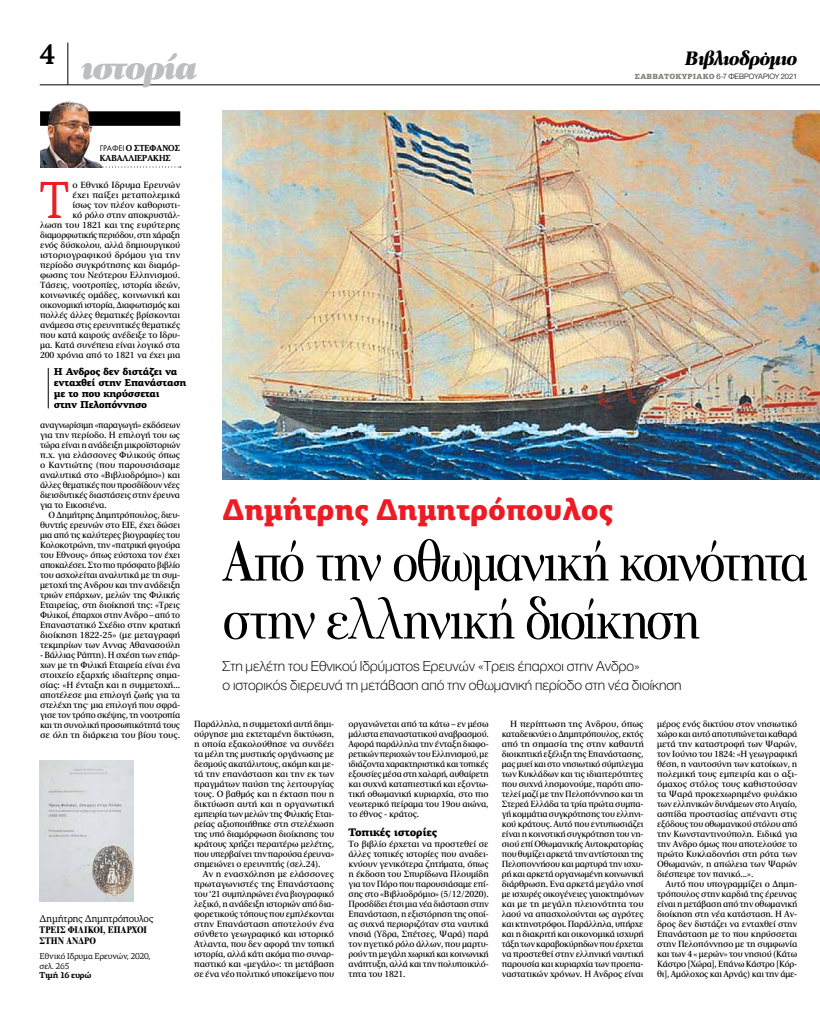
<style>
.page{position:relative;width:820px;height:1021px;background:#fff}
.page>*{position:absolute;margin:0;border:0;box-sizing:border-box;transform-origin:0 0}
.t1{font:59px/58px "Face Cal 10";letter-spacing:-.035em;color:#000}
.t2{font:52.5px "PF Centro Serif Pro";color:#ed1b23;scale:.9 1}
.t3{font:italic 35px "PF Regal Text Pro U Black";letter-spacing:-.045em;color:#bcbec0}
.t4{font:900 30px "PF Centro Slab Pro 10";color:#ed1b23;scale:.95 1}
.t5{font:italic 900 20px "PF Regal Text Pro";letter-spacing:-.04em;color:#000;scale:.95 1}
.t6{font:300 15px/19px "MC Neu Extra 10";color:#000}
.t7{font:900 11px "PF Centro Serif Pro";letter-spacing:-.03em;color:#000}
.t8{font:900 10px/11px "PF Centro Serif Pro";letter-spacing:-.035em;color:#000}
.t9{font:700 10px/11px "Face Cal Dark 10";letter-spacing:.01em;color:#000;scale:.95 1}
.t10{font:10px "PF Centro Serif Pro";letter-spacing:-.03em;color:#000}
.t11{font:9px/10px "Nea Text Book 10";letter-spacing:-.015em;color:#000;text-align:justify}
.t12{font:9px/10px "Nea Text Book 10";letter-spacing:-.015em;color:#000;text-align:justify;scale:.95 1}
.t13{font:9px/10px "Nea Text Book 10";letter-spacing:-.015em;color:#000;text-align:justify;scale:.93 1}
.t14{font:9px/10px "Nea Text Book 10";letter-spacing:-.015em;color:#000;text-align:justify;scale:.94 1}
.t15{font:9px/10px "Nea Text Book 10";letter-spacing:-.015em;color:#000;text-align:justify;scale:.92 1}
.t16{font:8.5px/9.5px "PF Centro Serif Pro";letter-spacing:-.015em;color:#000}
.t17{font:700 8.5px/9.5px "New Cheltenham 10";color:#000;scale:.95 1}
.t18{font:700 8.5px "PF Centro Serif Pro";letter-spacing:-.04em;color:#000}
.t19{font:8px "MC Neu Extra 10";color:#000}
.s1{font-family:"PF Centro Slab Pro 10";font-weight:900;font-size:7.5px;color:#81817b}
.s2{font-family:"BHMA Futura GR10";font-weight:400}
</style>
<div class="page">
<img style="left:222px;top:111px;width:597px;height:369px">
<div style="left:40px;top:111px;width:140px;height:15px;background:#000"></div>
<svg style="left:106px;top:166px;width:75px;height:1px"></svg>
<img style="left:40px;top:760px;width:94px;height:141px">
<hr style="left:68px;top:43px;width:1px;height:42px;background:#000">
<hr style="left:40px;top:85px;width:779px;height:1px;background:#000">
<img style="left:40px;top:101px;width:66px;height:66px">
<hr style="left:48px;top:368px;width:1px;height:40px;background:#000">
<h3 class="t3" style="left:40px;top:45px;width:159px"><sup>4</sup> ιστορία</h3>
<h3 class="t5" style="left:685px;top:46px;width:120px">Βιβλιοδρομιο</h3>
<p class="t19" style="left:634px;top:72px;width:164px"><span class="s1">Σαββατοκύριακο</span> 6-7 Φεβρουαρίου 2021</p>
<p class="t17" style="left:100px;top:143px;width:85px"><span class="s2">Γράφει</span> ο Στέφανος<br>Καβαλλιεράκης</p>
<p class="t11" style="left:40px;top:180px;width:142px;text-align:right">ο Εθνικό Ιδρυμα Ερευνών<br>έχει παίξει μεταπολεμικά<br>ίσως τον πλέον καθοριστι-<br>κό ρόλο στην αποκρυστάλ-<br>λωση του 1821 και της ευρύτερης διαμορφωτικής περιόδου, στη χάραξη ενός δύσκολου, αλλά δημιουργικού ιστοριογραφικού δρόμου για την περίοδο συγκρότησης και διαμόρ&shy;φωσης του Νεότερου Ελληνισμού.<br>Τάσεις, νοοτροπίες, ιστορία ιδεών, κοινωνικές ομάδες, κοινωνική και οικονομική ιστορία, Διαφωτισμός και πολλές άλλες θεματικές βρίσκονται ανάμεσα στις ερευνητικές θεματικές που κατά καιρούς ανέδειξε το Ιδρυ&shy;μα. Κατά συνέπεια είναι λογικό στα<br>200 χρόνια από το 1821 να έχει μια</p>
<h2 class="t2" style="left:40px;top:168px;width:33px">Τ</h2>
<p class="t8" style="left:54px;top:367px;width:134px">Η Ανδρος δεν διστάζει να ενταχθεί στην Επανάσταση με το που κηρύσσεται<br>στην Πελοπόννησο</p>
<p class="t15" style="left:40px;top:420px;width:154px">αναγνωρίσιμη «παραγωγή» εκδόσεων για την περίοδο. Η επιλογή του ως τώρα είναι η ανάδειξη μικροϊστοριών π.χ. για ελάσσονες Φιλικούς όπως ο Καντιώτης (που παρουσιάσαμε αναλυτικά στο «Βιβλιοδρόμιο») και άλλες θεματικές που προσδίδουν νέες διεισδυτικές διαστάσεις στην έρευνα για το Εικοσιένα.</p>
<p class="t13" style="left:40px;top:510px;width:152px;text-indent:9px">Ο Δημήτρης Δημητρόπουλος, διευ&shy;θυντής ερευνών στο ΕΙΕ, έχει δώσει μια από τις καλύτερες βιογραφίες του Κολοκοτρώνη, την «πατρική φιγούρα του Εθνους» όπως εύστοχα τον έχει αποκαλέσει. Στο πιο πρόσφατο βιβλίο του ασχολείται αναλυτικά με τη συμ&shy;μετοχή της Ανδρου και την ανάδειξη τριών επάρχων, μελών της Φιλικής Εταιρείας, στη διοίκησή της: «Τρεις Φιλικοί, έπαρχοι στην Ανδρο – από το Επαναστατικό Σχέδιο στην κρατική διοίκηση 1822-25» (με μεταγραφή τεκμηρίων των Αννας Αθανασούλη</p>
<p class="t14" style="left:40px;top:650px;width:150px">- Βάλλιας Ράπτη). Η σχέση των επάρ&shy;χων με τη Φιλική Εταιρεία είναι ένα στοιχείο εξαρχής ιδιαίτερης σημα&shy;σίας: «Η ένταξη και η συμμετοχή... αποτέλεσε μια επιλογή ζωής για τα στελέχη της· μια επιλογή που σφρά&shy;γισε τον τρόπο σκέψης, τη νοοτροπία και τη συνολική προσωπικότητά τους σε όλη τη διάρκεια του βίου τους.</p>
<p class="t10" style="left:40px;top:912px;width:115px">Δημήτρης Δημητρόπουλος</p>
<p class="t9" style="left:40px;top:924px;width:114px">Τρεις Φιλικοί, έπαρχοι στην Ανδρο</p>
<p class="t16" style="left:40px;top:951px;width:112px">Εθνικό Ιδρυμα Ερευνών, 2020, σελ. 265</p>
<p class="t18" style="left:40px;top:970px;width:53px">Τιμή 16 ευρώ</p>
<h3 class="t4" style="left:222px;top:489px;width:412px">Δημήτρης Δημητρόπουλος</h3>
<h1 class="t1" style="left:222px;top:533px;width:586px">Από την οθωμανική κοινότητα στην ελληνική διοίκηση</h1>
<h3 class="t6" style="left:222px;top:656px;width:460px">Στη μελέτη του Εθνικού Ιδρύματος Ερευνών «Τρεις έπαρχοι στην Ανδρο»<br>ο ιστορικός διερευνά τη μετάβαση από την οθωμανική περίοδο στη νέα διοίκηση</h3>
<p class="t11" style="left:501px;top:719px;width:143px;text-indent:9px">Η περίπτωση της Ανδρου, όπως καταδεικνύει ο Δημητρόπουλος, εκτός από τη σημασία της στην καθαυτή διοικητική εξέλιξη της Επανάστασης, μας μυεί και στο νησιωτικό σύμπλεγμα των Κυκλάδων και τις ιδιαιτερότητες που συχνά λησμονούμε, παρότι απο&shy;τελεί μαζί με την Πελοπόννησο και τη Στερεά Ελλάδα τα τρία πρώτα συμπα&shy;γή κομμάτια συγκρότησης του ελληνι&shy;κού κράτους. Αυτό που εντυπωσιάζει είναι η κοινοτική συγκρότηση του νη&shy;σιού επί Οθωμανικής Αυτοκρατορίας που θυμίζει αρκετά την αντίστοιχη της Πελοποννήσου και μαρτυρά την ισχυ&shy;ρή και αρκετά οργανωμένη κοινωνική διάρθρωση. Ενα αρκετά μεγάλο νησί με ισχυρές οικογένειες γαιοκτημόνων και με τη μεγάλη πλειονότητα του λαού να απασχολούνται ως αγρότες και κτηνοτρόφοι. Παράλληλα, υπήρχε και η διακριτή και οικονομικά ισχυρή τάξη των καραβοκύρηδων που έρχεται να προστεθεί στην ελληνική ναυτική παρουσία και κυριαρχία των προεπα&shy;ναστατικών χρόνων. Η Ανδρος είναι</p>
<p class="t12" style="left:657px;top:719px;width:149px">μέρος ενός δικτύου στον νησιωτικό χώρο και αυτό αποτυπώνεται καθαρά μετά την καταστροφή των Ψαρών, τον Ιούνιο του 1824: «Η γεωγραφική θέση, η ναυτοσύνη των κατοίκων, η πολεμική τους εμπειρία και ο αξι&shy;όμαχος στόλος τους καθιστούσαν τα Ψαρά προκεχωρημένο φυλάκιο των ελληνικών δυνάμεων στο Αιγαίο, ασπίδα προστασίας απέναντι στις εξόδους του οθωμανικού στόλου από την Κωνσταντινούπολη. Ειδικά για την Ανδρο όμως που αποτελούσε το πρώτο Κυκλαδονήσι στη ρότα των Οθωμανών, η απώλεια των Ψαρών διέσπειρε τον πανικό...».</p>
<p class="t12" style="left:194px;top:719px;width:149px">Παράλληλα, η συμμετοχή αυτή δημι&shy;ούργησε μια εκτεταμένη δικτύωση, η οποία εξακολούθησε να συνδέει τα μέλη της μυστικής οργάνωσης με δεσμούς ακατάλυτους, ακόμη και με&shy;τά την επανάσταση και την εκ των πραγμάτων παύση της λειτουργίας τους. Ο βαθμός και η έκταση που η δικτύωση αυτή και η οργανωτική εμπειρία των μελών της Φιλικής Εται&shy;ρείας αξιοποιήθηκε στη στελέχωση της υπό διαμόρφωση διοίκησης του κράτους χρήζει περαιτέρω μελέτης, που υπερβαίνει την παρούσα έρευνα» σημειώνει ο ερευνητής (σελ.24).</p>
<p class="t11" style="left:194px;top:869px;width:141px;text-indent:9px">Αν η ενασχόληση με ελάσσονες πρωταγωνιστές της Επανάστασης του ‘21 συμπληρώνει ένα βιογραφικό λεξικό, η ανάδειξη ιστοριών από δια&shy;φορετικούς τόπους που εμπλέκονται στην Επανάσταση αποτελούν ένα σύνθετο γεωγραφικό και ιστορικό Ατλαντα, που δεν αφορά την τοπική ιστορία, αλλά κάτι ακόμα πιο συναρ&shy;παστικό και «μεγάλο»: τη μετάβαση σε ένα νέο πολιτικό υποκείμενο που</p>
<p class="t12" style="left:348px;top:719px;width:149px">οργανώνεται από τα κάτω – εν μέσω μάλιστα επαναστατικού αναβρασμού.<br>Αφορά παράλληλα την ένταξη διαφο&shy;ρετικών περιοχών του Ελληνισμού, με ιδιάζοντα χαρακτηριστικά και τοπικές εξουσίες μέσα στη χαλαρή, αυθαίρετη και συχνά καταπιεστική και εξοντω&shy;τική οθωμανική κυριαρχία, στο πιο νεωτερικό πείραμα του 19ου αιώνα, το έθνος - κράτος.</p>
<p class="t7" style="left:348px;top:825px;width:90px">Τοπικές ιστορίες</p>
<p class="t11" style="left:348px;top:839px;width:142px">Το βιβλίο έρχεται να προστεθεί σε άλλες τοπικές ιστορίες που αναδει&shy;κνύουν γενικότερα ζητήματα, όπως η έκδοση του Σπυρίδωνα Πλουμίδη για τον Πόρο που παρουσιάσαμε επί&shy;σης στο «Βιβλιοδρόμιο» (5/12/2020).<br>Προσδίδει έτσι μια νέα διάσταση στην Επανάσταση, η εξιστόρηση της οποί&shy;ας συχνά περιοριζόταν στα ναυτικά νησιά (Υδρα, Σπέτσες, Ψαρά) παρά τον ηγετικό ρόλο άλλων, που μαρτυ&shy;ρούν τη μεγάλη χωρική και κοινωνική ανάπτυξη, αλλά και την πολυποικιλό&shy;τητα του 1821.</p>
<p class="t11" style="left:657px;top:879px;width:142px;text-indent:9px">Αυτό που υπογραμμίζει ο Δημη&shy;τρόπουλος στην καρδιά της έρευνας είναι η μετάβαση από την οθωμανική διοίκηση στη νέα κατάσταση. Η Αν&shy;δρος δεν διστάζει να ενταχθεί στην Επανάσταση με το που κηρύσσεται στην Πελοπόννησο με τη συμφωνία και των 4 « μερών» του νησιού (Κάτω Κάστρο [Χώρα], Επάνω Κάστρο [Κόρ&shy;θι], Αμόλοχος και Αρνάς) και την άμε-</p>
</div>
